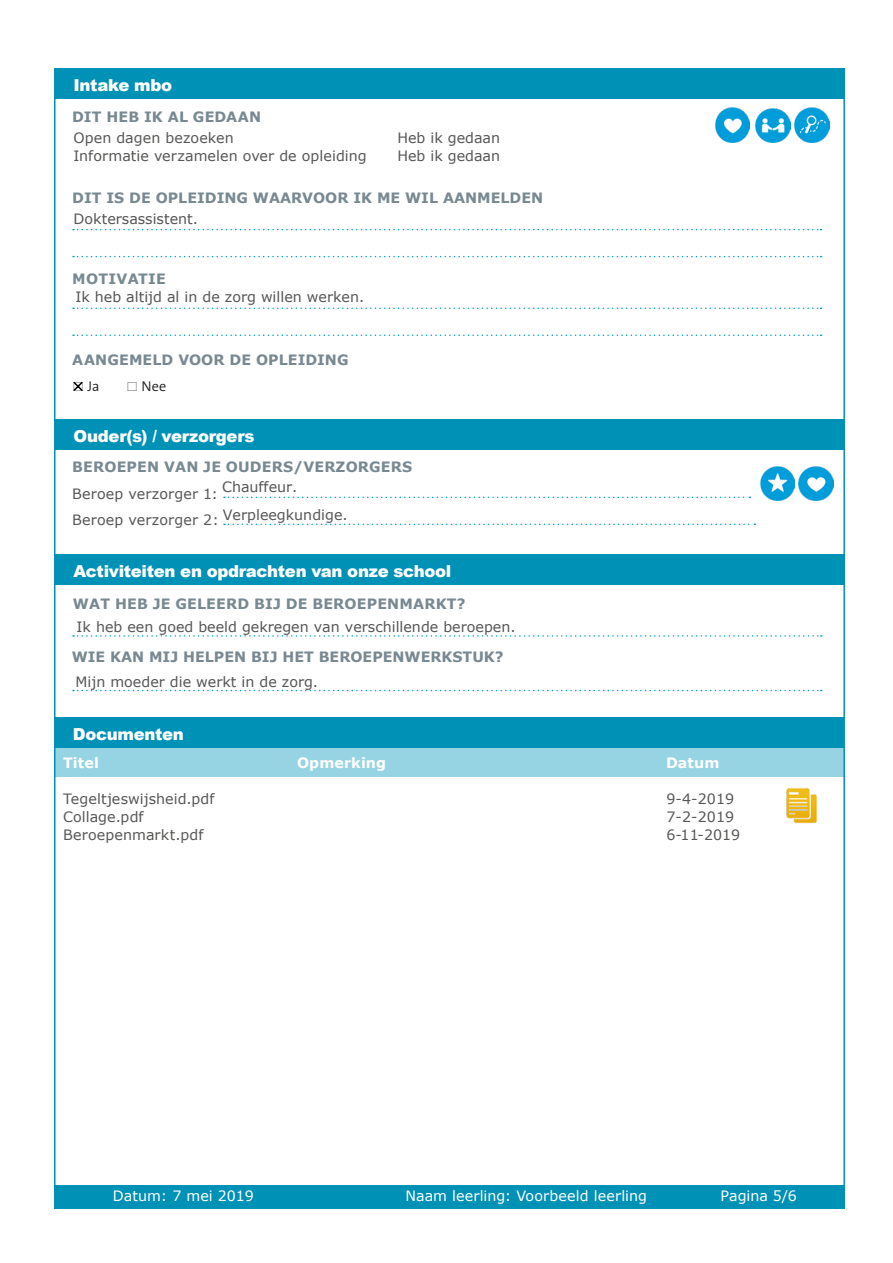
<style>
.page{position:relative;width:893px;height:1263px;background:#fff}
.page>*{position:absolute;margin:0;border:0;box-sizing:border-box;transform-origin:0 0}
.t1{font:900 16.5px "Arial";letter-spacing:-.02em;color:#fff}
.t2{font:700 14.25px "Verdana";letter-spacing:.005em;color:#788992}
.t3{font:14.25px/18px "Verdana";letter-spacing:.005em;color:#575756}
.t4{font:14.25px/27.8px "Verdana";color:#575656}
.t5{font:14.25px "Verdana";color:#fff}
.t6{font:700 14.25px "Verdana";letter-spacing:.005em;color:#fff}
.t7{font:300 14.25px "The Sans Os F";color:#1d1d1b}
.s1{font-family:"Lato";font-weight:100;font-size:18px}
.s2{font-style:inherit}
</style>
<div class="page">
<div style="left:54px;top:748px;width:790px;height:29px;background:#96d4e4"></div>
<img style="left:786px;top:788px;width:31px;height:36px">
<div style="left:54px;top:1185px;width:790px;height:24px;background:#0091b6"></div>
<div style="left:55px;top:68px;width:790px;height:31px;background:#0091b6"></div>
<div style="left:55px;top:419px;width:790px;height:31px;background:#0091b6"></div>
<div style="left:55px;top:554px;width:790px;height:31px;background:#0091b6"></div>
<div style="left:55px;top:717px;width:789px;height:31px;background:#0091b6"></div>
<svg style="left:73px;top:229px;width:749px;height:1px"></svg>
<svg style="left:73px;top:307px;width:749px;height:2px"></svg>
<svg style="left:73px;top:256px;width:749px;height:1px"></svg>
<svg style="left:73px;top:334px;width:749px;height:2px"></svg>
<img style="left:715px;top:108px;width:35px;height:34px">
<img style="left:755px;top:108px;width:35px;height:35px">
<img style="left:795px;top:108px;width:34px;height:34px">
<svg style="left:224px;top:497px;width:526px;height:1px"></svg>
<svg style="left:224px;top:524px;width:531px;height:1px"></svg>
<img style="left:799px;top:466px;width:34px;height:35px">
<img style="left:760px;top:466px;width:35px;height:35px">
<svg style="left:73px;top:635px;width:749px;height:2px"></svg>
<svg style="left:73px;top:690px;width:749px;height:1px"></svg>
<svg style="left:73px;top:381px;width:10px;height:10px"></svg>
<p class="t1" style="left:74px;top:73px;width:100px">Intake mbo</p>
<p class="t2" style="left:72px;top:107px;width:190px">DIT HEB IK AL GEDAAN</p>
<p class="t3" style="left:73px;top:129px;width:295px">Open dagen bezoeken<br>Informatie verzamelen over de opleiding</p>
<p class="t3" style="left:397px;top:129px;width:104px">Heb ik gedaan<br>Heb ik gedaan</p>
<p class="t2" style="left:72px;top:188px;width:472px">DIT IS DE OPLEIDING WAARVOOR IK ME WIL AANMELDEN</p>
<p class="t4" style="left:74px;top:205px;width:126px">Doktersassistent.</p>
<p class="t2" style="left:72px;top:269px;width:95px">MOTIVATIE</p>
<p class="t4" style="left:75px;top:283px;width:290px">Ik heb altijd al in de zorg willen werken.</p>
<p class="t2" style="left:72px;top:350px;width:278px">AANGEMELD VOOR DE OPLEIDING</p>
<p class="t7" style="left:73px;top:377px;width:28px"><span class="s1">□</span> Ja</p>
<p class="t7" style="left:127px;top:377px;width:41px"><span class="s1">□</span> Nee</p>
<p class="t1" style="left:74px;top:424px;width:182px">Ouder(s) / verzorgers</p>
<p class="t2" style="left:72px;top:457px;width:341px">BEROEPEN VAN JE OUDERS/VERZORGERS</p>
<p class="t3" style="left:72px;top:480px;width:148px;line-height:26.8px">Beroep verzorger 1:<br>Beroep verzorger 2:</p>
<p class="t4" style="left:222px;top:473px;width:127px">Chauffeur.<br>Verpleegkundige.</p>
<p class="t1" style="left:74px;top:559px;width:379px">Activiteiten en opdrachten van onze school</p>
<p class="t2" style="left:73px;top:594px;width:394px">WAT HEB JE GELEERD BIJ DE BEROEPENMARKT?</p>
<p class="t4" style="left:77px;top:612px;width:440px">Ik heb een goed beeld gekregen van verschillende beroepen.</p>
<p class="t2" style="left:72px;top:647px;width:434px">WIE KAN MIJ HELPEN BIJ HET BEROEPENWERKSTUK<span class="s2">?</span></p>
<p class="t4" style="left:76px;top:667px;width:244px">Mijn moeder die werkt in de zorg.</p>
<p class="t1" style="left:73px;top:722px;width:113px">Documenten</p>
<p class="t6" style="left:63px;top:754px;width:38px">Titel</p>
<p class="t6" style="left:297px;top:754px;width:91px">Opmerking</p>
<p class="t6" style="left:666px;top:754px;width:55px">Datum</p>
<p class="t3" style="left:63px;top:790px;width:153px">Tegeltjeswijsheid.pdf<br>Collage.pdf<br>Beroepenmarkt.pdf</p>
<p class="t3" style="left:666px;top:790px;width:75px">9-4-2019<br>7-2-2019<br>6-11-2019</p>
<p class="t5" style="left:113px;top:1187px;width:143px">Datum: 7 mei 2019</p>
<p class="t5" style="left:405px;top:1187px;width:243px">Naam leerling: Voorbeeld leerling</p>
<p class="t5" style="left:720px;top:1187px;width:78px">Pagina 5/6</p>
</div>
